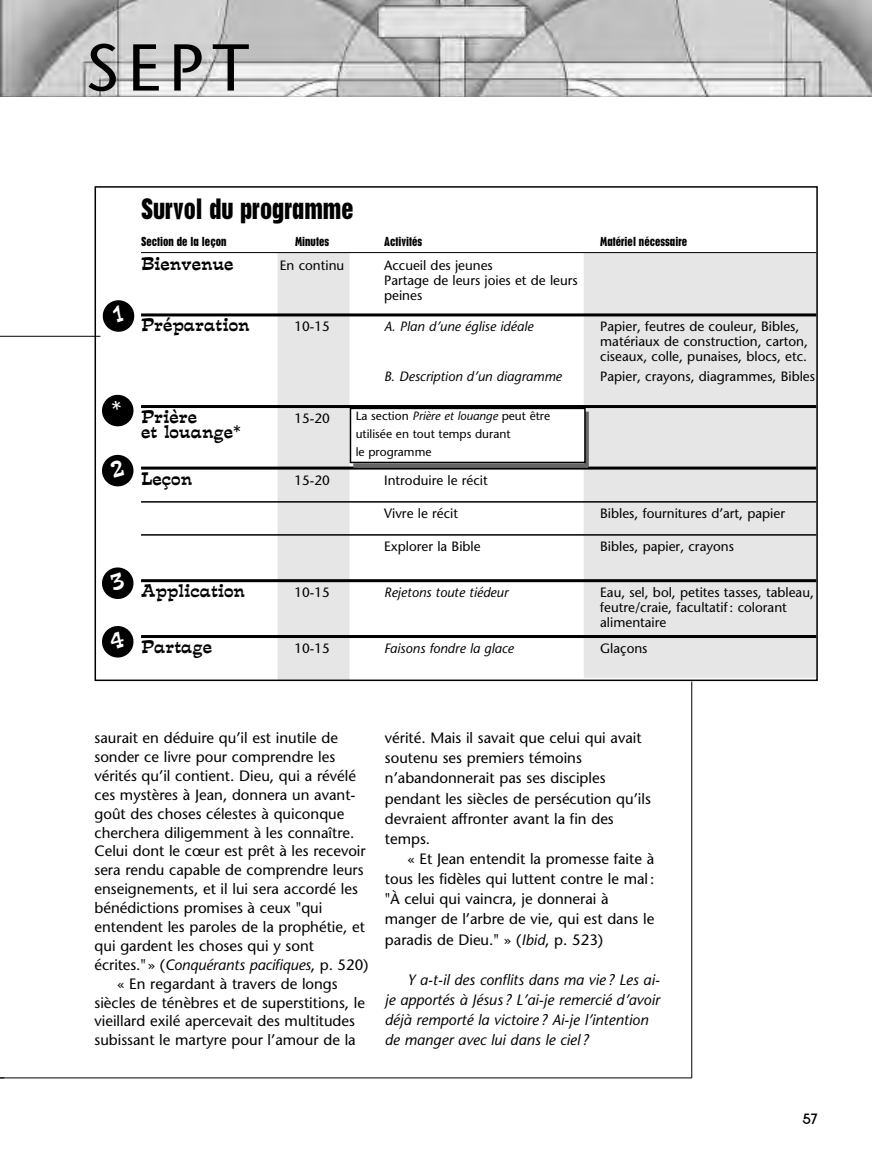
<style>
.page{position:relative;width:872px;height:1149px;background:#fff}
.page>*{position:absolute;margin:0;border:0;box-sizing:border-box;transform-origin:0 0}
.t1{font:66px "Stone Sans";color:#000}
.t2{font:700 condensed 27px "Placard";color:#000}
.t3{font:16.5px "Estro Font";color:#000}
.t4{font:15px/20.1px "Stone Sans";color:#000}
.t5{font:italic 15px/20.1px "Stone Sans";color:#000}
.t6{font:700 15px "New Garden";color:#000}
.t7{font:13.5px/15px "Stone Sans";color:#000}
.t8{font:italic 13.5px "Stone Sans";color:#000}
.t9{font:12px/18px "Stone Sans";color:#000}
.t10{font:700 condensed 12px "Placard";color:#000}
.s1{font-style:italic}
.s2{font-style:normal}
</style>
<div class="page">
<div style="left:584px;top:252px;width:234px;height:426px;background:#e6e6e6"></div>
<div style="left:278px;top:252px;width:72px;height:427px;background:#e6e6e6"></div>
<hr style="left:0;top:336px;width:100px;height:1px;background:#000">
<div style="left:94px;top:186px;width:724px;height:494px;border:2px solid #000"></div>
<hr style="left:141px;top:252px;width:675px;height:1px;background:#000">
<hr style="left:141px;top:313px;width:675px;height:3px;background:#000">
<hr style="left:141px;top:405px;width:675px;height:3px;background:#000">
<hr style="left:141px;top:466px;width:675px;height:3px;background:#000">
<hr style="left:141px;top:501px;width:675px;height:1px;background:#000">
<hr style="left:141px;top:534px;width:675px;height:1px;background:#000">
<hr style="left:141px;top:579px;width:675px;height:3px;background:#000">
<hr style="left:141px;top:634px;width:675px;height:3px;background:#000">
<div style="left:353px;top:463px;width:235px;height:5px;background:#666"></div>
<svg style="left:585px;top:411px;width:4px;height:56px"></svg>
<div style="left:350px;top:407px;width:235px;height:56px;border:2px solid #000"></div>
<hr style="left:0;top:1077px;width:692px;height:1px;background:#000">
<hr style="left:691px;top:681px;width:1px;height:396px;background:#000">
<img style="left:0;top:0;width:872px;height:97px">
<svg style="left:102px;top:300px;width:33px;height:32px"></svg>
<svg style="left:102px;top:394px;width:32px;height:33px"></svg>
<svg style="left:102px;top:454px;width:32px;height:33px"></svg>
<svg style="left:102px;top:567px;width:32px;height:32px"></svg>
<svg style="left:102px;top:626px;width:32px;height:32px"></svg>
<h1 class="t1" style="left:85px;top:42px;width:166px">SEPT</h1>
<h2 class="t2" style="left:141px;top:199px;width:214px">Survol du programme</h2>
<p class="t10" style="left:141px;top:237px;width:87px">Section de la leçon</p>
<p class="t10" style="left:295px;top:237px;width:36px">Minutes</p>
<p class="t10" style="left:384px;top:237px;width:40px">Activités</p>
<p class="t10" style="left:600px;top:237px;width:88px">Matériel nécessaire</p>
<p class="t3" style="left:141px;top:255px;width:94px">Bienvenue</p>
<p class="t7" style="left:280px;top:259px;width:66px">En continu</p>
<p class="t7" style="left:384px;top:259px;width:195px">Accueil des jeunes<br>Partage de leurs joies et de leurs peines</p>
<p class="t3" style="left:141px;top:316px;width:110px">Préparation</p>
<p class="t7" style="left:294px;top:320px;width:37px">10-15</p>
<p class="t8" style="left:384px;top:321px;width:151px">A. Plan d’une église idéale</p>
<p class="t7" style="left:600px;top:320px;width:209px">Papier, feutres de couleur, Bibles, matériaux de construction, carton, ciseaux, colle, punaises, blocs, etc.</p>
<p class="t8" style="left:384px;top:371px;width:179px">B. Description d’un diagramme</p>
<p class="t7" style="left:600px;top:370px;width:216px">Papier, crayons, diagrammes, Bibles</p>
<p class="t3" style="left:141px;top:407px;width:57px">Prière</p>
<p class="t7" style="left:294px;top:412px;width:37px">15-20</p>
<p class="t3" style="left:141px;top:422px;width:101px">et louange*</p>
<p class="t3" style="left:141px;top:469px;width:53px">Leçon</p>
<p class="t7" style="left:294px;top:473px;width:37px">15-20</p>
<p class="t7" style="left:384px;top:473px;width:105px">Introduire le récit</p>
<p class="t7" style="left:384px;top:506px;width:75px">Vivre le récit</p>
<p class="t7" style="left:600px;top:506px;width:186px">Bibles, fournitures d’art, papier</p>
<p class="t7" style="left:384px;top:539px;width:98px">Explorer la Bible</p>
<p class="t7" style="left:600px;top:539px;width:135px">Bibles, papier, crayons</p>
<p class="t3" style="left:141px;top:581px;width:105px">Application</p>
<p class="t7" style="left:294px;top:586px;width:37px">10-15</p>
<p class="t8" style="left:384px;top:587px;width:126px">Rejetons toute tiédeur</p>
<p class="t7" style="left:600px;top:586px;width:215px">Eau, sel, bol, petites tasses, tableau, feutre/craie, facultatif : colorant alimentaire</p>
<p class="t3" style="left:141px;top:637px;width:73px">Partage</p>
<p class="t7" style="left:294px;top:642px;width:37px">10-15</p>
<p class="t8" style="left:384px;top:643px;width:131px">Faisons fondre la glace</p>
<p class="t7" style="left:600px;top:642px;width:49px">Glaçons</p>
<p class="t9" style="left:356px;top:408px;width:196px">La section <span class="s1">Prière et louange</span> peut être utilisée en tout temps durant<br>le programme</p>
<p class="t4" style="left:95px;top:729px;width:245px">saurait en déduire qu’il est inutile de</p>
<p class="t4" style="left:95px;top:748px;width:242px">sonder ce livre pour comprendre les</p>
<p class="t4" style="left:95px;top:767px;width:263px">vérités qu’il contient. Dieu, qui a révélé</p>
<p class="t4" style="left:95px;top:785px;width:262px">ces mystères à Jean, donnera un avant-</p>
<p class="t4" style="left:95px;top:804px;width:251px">goût des choses célestes à quiconque</p>
<p class="t4" style="left:95px;top:823px;width:261px">cherchera diligemment à les connaître.</p>
<p class="t4" style="left:95px;top:842px;width:273px">Celui dont le cœur est prêt à les recevoir</p>
<p class="t4" style="left:95px;top:861px;width:270px">sera rendu capable de comprendre leurs</p>
<p class="t4" style="left:95px;top:880px;width:265px">enseignements, et il lui sera accordé les</p>
<p class="t4" style="left:95px;top:899px;width:229px">bénédictions promises à ceux "qui</p>
<p class="t4" style="left:95px;top:918px;width:272px">entendent les paroles de la prophétie, et</p>
<p class="t4" style="left:95px;top:936px;width:221px">qui gardent les choses qui y sont</p>
<p class="t5" style="left:95px;top:955px;width:275px"><span class="s2">écrites."» (</span>Conquérants pacifiques<span class="s2">, p. 520)</span></p>
<p class="t4" style="left:117px;top:974px;width:222px">« En regardant à travers de longs</p>
<p class="t4" style="left:95px;top:993px;width:272px">siècles de ténèbres et de superstitions, le</p>
<p class="t4" style="left:95px;top:1012px;width:262px">vieillard exilé apercevait des multitudes</p>
<p class="t4" style="left:95px;top:1031px;width:263px">subissant le martyre pour l’amour de la</p>
<p class="t4" style="left:385px;top:729px;width:267px">vérité. Mais il savait que celui qui avait soutenu ses premiers témoins n’abandonnerait pas ses disciples pendant les siècles de persécution qu’ils devraient affronter avant la fin des temps.</p>
<p class="t4" style="left:385px;top:850px;width:271px;text-indent:22px">« Et Jean entendit la promesse faite à tous les fidèles qui luttent contre le mal : "À celui qui vaincra, je donnerai à manger de l’arbre de vie, qui est dans le paradis de Dieu." » (<span class="s1">Ibid</span>, p. 523)</p>
<p class="t5" style="left:385px;top:970px;width:276px;text-indent:22px">Y a-t-il des conflits dans ma vie ? Les ai&shy;je apportés à Jésus ? L’ai-je remercié d’avoir déjà remporté la victoire ? Ai-je l’intention de manger avec lui dans le ciel ?</p>
<p class="t6" style="left:802px;top:1109px;width:17px">57</p>
</div>
